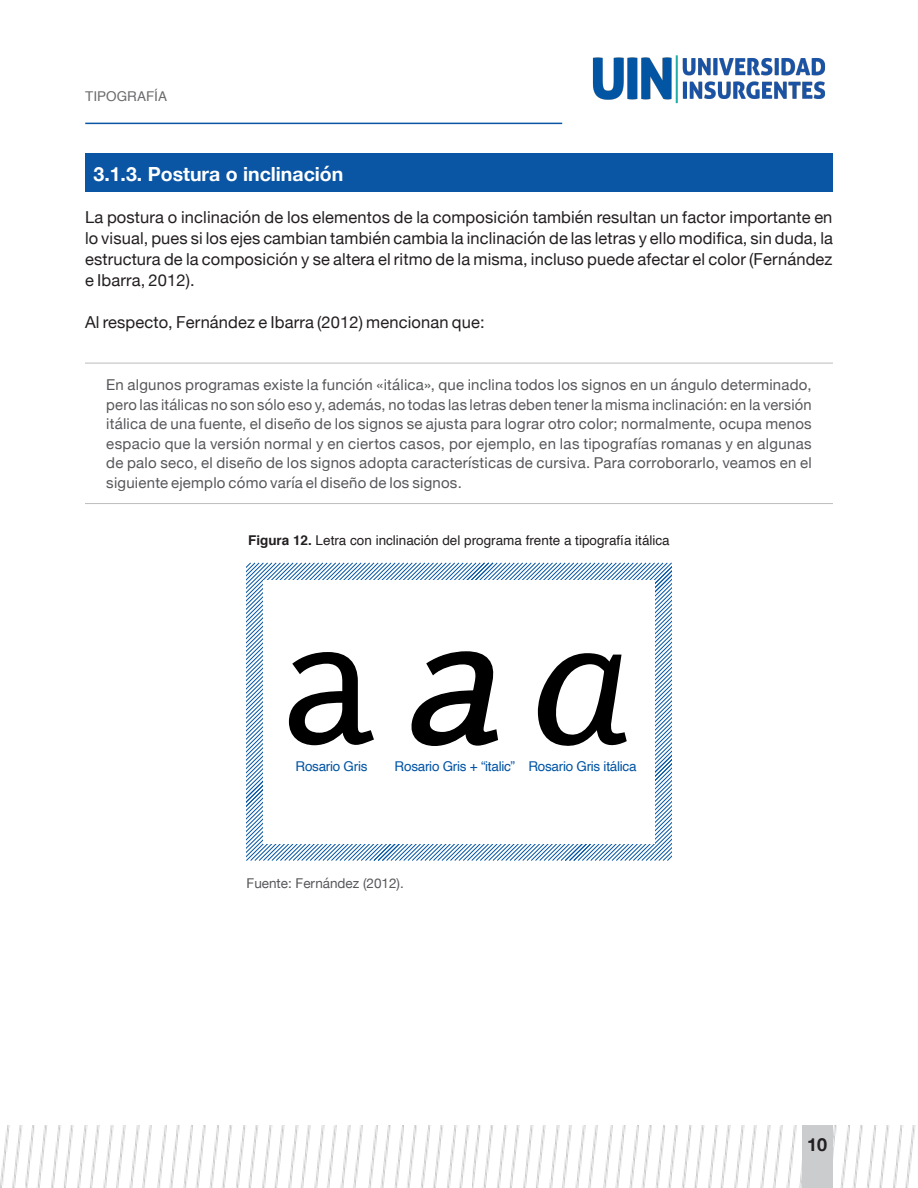
<style>
.page{position:relative;width:918px;height:1188px;background:#fff}
.page>*{position:absolute;margin:0;border:0;box-sizing:border-box;transform-origin:0 0}
.Sub_subtema_-_1_1_1{font:700 19.5px "Helvetica Neue";color:#fff}
.t1{font:700 18px "Helvetica Neue";color:#231f20}
.Texto_general{font:16.5px/21px "Helvetica Neue";letter-spacing:.01em;color:#231f20;text-align:justify}
.Cita{font:15px/19.5px "Helvetica Neue";letter-spacing:.015em;color:#57585b;text-align:justify}
.Título_imagen{font:13.5px "Helvetica";color:#231f20}
.t2{font:13.5px "Helvetica";letter-spacing:-.02em;color:#0054a4}
.Fuente_figuras{font:13.5px "Helvetica Neue";color:#57585b}
.t3{font:13.5px "Helvetica";color:#6b6b6e}
.s1{font-weight:700}
</style>
<div class="page">
<img style="left:592px;top:55px;width:234px;height:49px">
<hr style="left:85px;top:123px;width:477px;height:1px;background:#0a55a4">
<img style="left:0;top:1125px;width:916px;height:63px">
<div style="left:802px;top:1125px;width:30px;height:63px;background:#cbccce"></div>
<div style="left:85px;top:153px;width:748px;height:38px;background:#0a55a4"></div>
<hr style="left:85px;top:503px;width:748px;height:1px;background:#bcbcbd">
<hr style="left:85px;top:363px;width:748px;height:1px;background:#bcbcbd">
<svg style="left:441px;top:563px;width:86px;height:298px"></svg>
<div style="left:263px;top:580px;width:392px;height:264px;background:#fff"></div>
<svg style="left:246px;top:563px;width:145px;height:298px"></svg>
<svg style="left:411px;top:651px;width:87px;height:95px"></svg>
<svg style="left:527px;top:563px;width:145px;height:298px"></svg>
<p class="t3" style="left:85px;top:86px;width:83px">TIPOGRAFÍA</p>
<p class="Sub_subtema_-_1_1_1" style="left:94px;top:158px;width:251px">3.1.3. Postura o inclinación</p>
<p class="Texto_general" style="left:85px;top:207px;width:750px">La postura o inclinación de los elementos de la composición también resultan un factor importante en lo visual, pues si los ejes cambian también cambia la inclinación de las letras y ello modifica, sin duda, la estructura de la composición y se altera el ritmo de la misma, incluso puede afectar el color (Fernández e Ibarra, 2012).</p>
<p class="Texto_general" style="left:85px;top:313px;width:401px">Al respecto, Fernández e Ibarra (2012) mencionan que:</p>
<p class="Cita" style="left:106px;top:376px;width:707px">En algunos programas existe la función «itálica», que inclina todos los signos en un ángulo determinado, pero las itálicas no son sólo eso y, además, no todas las letras deben tener la misma inclinación: en la versión itálica de una fuente, el diseño de los signos se ajusta para lograr otro color; normalmente, ocupa menos espacio que la versión normal y en ciertos casos, por ejemplo, en las tipografías romanas y en algunas de palo seco, el diseño de los signos adopta características de cursiva. Para corroborarlo, veamos en el siguiente ejemplo cómo varía el diseño de los signos.</p>
<p class="Título_imagen" style="left:248px;top:530px;width:423px"><span class="s1">Figura 12.</span> Letra con inclinación del programa frente a tipografía itálica</p>
<p class="t2" style="left:296px;top:756px;width:74px">Rosario Gris</p>
<p class="t2" style="left:395px;top:756px;width:243px">Rosario Gris + “italic” Rosario Gris itálica</p>
<p class="Fuente_figuras" style="left:247px;top:874px;width:159px">Fuente: Fernández (2012).</p>
<p class="t1" style="left:807px;top:1130px;width:22px">10</p>
</div>
